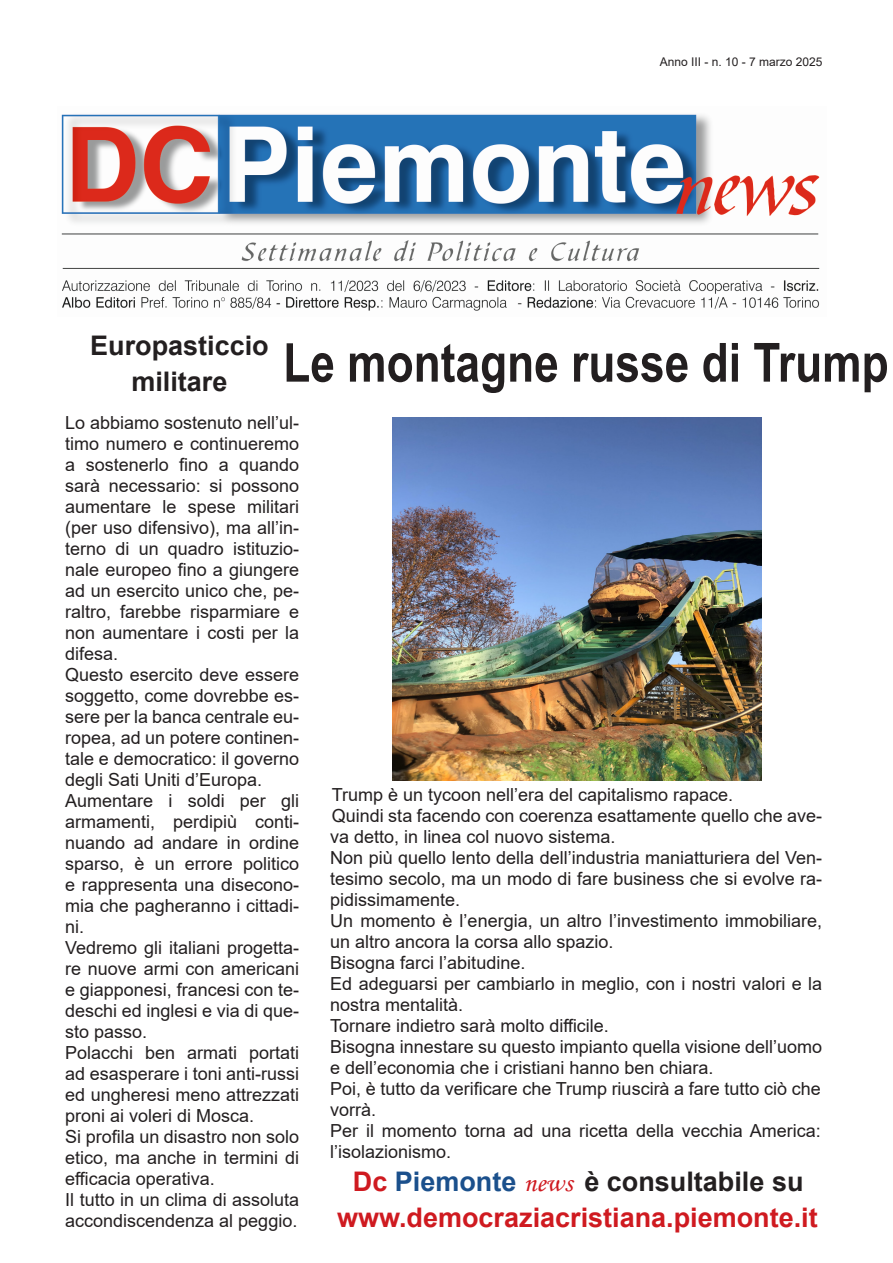
<style>
.page{position:relative;width:893px;height:1263px;background:#fff}
.page>*{position:absolute;margin:0;border:0;box-sizing:border-box;transform-origin:0 0}
.t1{font:700 54px "Arial Narrow";color:#231f20}
.t2{font:700 27px "Arial";color:#231f20}
.t3{font:700 27px "Arial";color:#cf1a20}
.t4{font:18px/21px "Arial";color:#231f20;text-align:justify}
.t5{font:12px "Arial";color:#231f20}
.s1{color:#cf1a20}
.s2{color:#1b508c}
.s3{font-family:"Monotype Corsiva";font-weight:400;color:#cf1a20}
</style>
<div class="page">
<img style="left:61px;top:114px;width:759px;height:197px">
<img style="left:393px;top:417px;width:368px;height:363px">
<p class="t5" style="left:660px;top:54px;width:164px">Anno III - n. 10 - 7 marzo 2025</p>
<p class="t2" style="left:90px;top:326px;width:180px">Europasticcio</p>
<p class="t2" style="left:131px;top:362px;width:98px">militare</p>
<p class="t1" style="left:283px;top:322px;width:607px">Le montagne russe di Trump</p>
<p class="t4" style="left:65px;top:412px;width:235px">Lo abbiamo sostenuto nell’ul&shy;timo numero e continueremo a sostenerlo fino a quando sarà necessario: si possono aumentare le spese militari (per uso difensivo), ma all’in&shy;terno di un quadro istituzio&shy;nale europeo fino a giungere ad un esercito unico che, pe&shy;raltro, farebbe risparmiare e non aumentare i costi per la difesa.</p>
<p class="t4" style="left:65px;top:664px;width:235px">Questo esercito deve essere soggetto, come dovrebbe es&shy;sere per la banca centrale eu&shy;ropea, ad un potere continen&shy;tale e democratico: il governo degli Sati Uniti d’Europa.</p>
<p class="t4" style="left:65px;top:790px;width:235px">Aumentare i soldi per gli armamenti, perdipiù conti&shy;nuando ad andare in ordine sparso, è un errore politico e rappresenta una disecono&shy;mia che pagheranno i cittadi&shy;ni.</p>
<p class="t4" style="left:65px;top:937px;width:235px">Vedremo gli italiani progetta&shy;re nuove armi con americani e giapponesi, francesi con te&shy;deschi ed inglesi e via di que&shy;sto passo.</p>
<p class="t4" style="left:65px;top:1042px;width:235px">Polacchi ben armati portati ad esasperare i toni anti-russi ed ungheresi meno attrezzati proni ai voleri di Mosca.</p>
<p class="t4" style="left:65px;top:1126px;width:235px">Si profila un disastro non solo etico, ma anche in termini di efficacia operativa.</p>
<p class="t4" style="left:65px;top:1189px;width:235px">Il tutto in un clima di assoluta accondiscendenza al peggio.</p>
<p class="t4" style="left:332px;top:784px;width:403px">Trump è un tycoon nell’era del capitalismo rapace.</p>
<p class="t4" style="left:330px;top:805px;width:493px">Quindi sta facendo con coerenza esattamente quello che ave&shy;va detto, in linea col nuovo sistema.</p>
<p class="t4" style="left:330px;top:847px;width:493px">Non più quello lento della dell’industria maniatturiera del Ven&shy;tesimo secolo, ma un modo di fare business che si evolve ra&shy;pidissimamente.</p>
<p class="t4" style="left:330px;top:910px;width:493px">Un momento è l’energia, un altro l’investimento immobiliare, un altro ancora la corsa allo spazio.</p>
<p class="t4" style="left:330px;top:952px;width:197px">Bisogna farci l’abitudine.</p>
<p class="t4" style="left:330px;top:973px;width:493px">Ed adeguarsi per cambiarlo in meglio, con i nostri valori e la nostra mentalità.</p>
<p class="t4" style="left:330px;top:1015px;width:280px">Tornare indietro sarà molto difficile.</p>
<p class="t4" style="left:330px;top:1036px;width:493px">Bisogna innestare su questo impianto quella visione dell’uomo e dell’economia che i cristiani hanno ben chiara.</p>
<p class="t4" style="left:330px;top:1078px;width:492px">Poi, è tutto da verificare che Trump riuscirà a fare tutto ciò che vorrà.</p>
<p class="t4" style="left:330px;top:1120px;width:492px">Per il momento torna ad una ricetta della vecchia America: l’isolazionismo.</p>
<p class="t2" style="left:353px;top:1163px;width:452px"><span class="s1">Dc</span> <span class="s2">Piemonte</span> <span class="s3">news</span> è consultabile su</p>
<p class="t3" style="left:337px;top:1199px;width:482px">www.democraziacristiana.piemonte.it</p>
</div>
